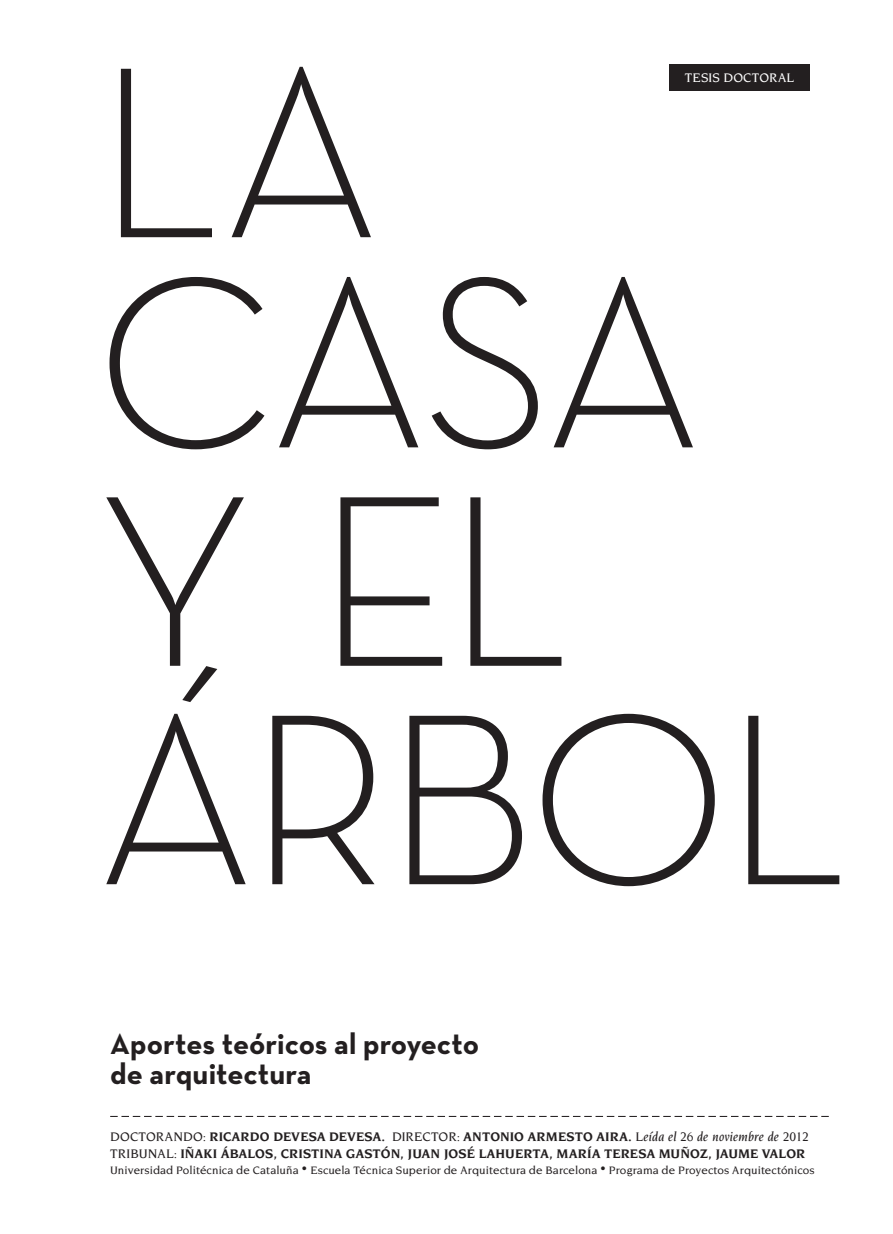
<style>
.page{position:relative;width:893px;height:1234px;background:#fff}
.page>*{position:absolute;margin:0;border:0;box-sizing:border-box;transform-origin:0 0}
.t1{font:700 30px/30px "Neutra Text";color:#231f20}
.t2{font:700 13.5px "Novarese Std";letter-spacing:.01em;color:#231f20}
.t3{font:500 13.5px "Novarese Std";letter-spacing:.01em;color:#fff}
.t4{font:500 11.7px "Novarese Std";letter-spacing:.015em;color:#231f20}
.s1{font-weight:500}
.s2{font-weight:500;font-style:italic}
</style>
<div class="page">
<svg style="left:182px;top:666px;width:35px;height:36px"></svg>
<svg style="left:106px;top:713px;width:733px;height:173px"></svg>
<svg style="left:106px;top:497px;width:455px;height:168px"></svg>
<svg style="left:110px;top:277px;width:583px;height:172px"></svg>
<svg style="left:121px;top:67px;width:250px;height:170px"></svg>
<div style="left:669px;top:64px;width:141px;height:27px;background:#231f20"></div>
<svg style="left:110px;top:1115px;width:719px;height:1px"></svg>
<p class="t3" style="left:685px;top:70px;width:111px">TESIS DOCTORAL</p>
<p class="t1" style="left:110px;top:1027px;width:370px">Aportes teóricos al proyecto de arquitectura</p>
<p class="t2" style="left:110px;top:1128px;width:700px"><span class="s1">DOCTORANDO:</span> RICARDO DEVESA DEVESA. <span class="s1">DIRECTOR:</span> ANTONIO ARMESTO AIRA. <span class="s2">Leída el 26 de noviembre de 2012</span></p>
<p class="t2" style="left:110px;top:1146px;width:696px"><span class="s1">TRIBUNAL:</span> IÑAKI ÁBALOS, CRISTINA GASTÓN, JUAN JOSÉ LAHUERTA, MARÍA TERESA MUÑOZ, JAUME VALOR</p>
<p class="t4" style="left:110px;top:1163px;width:706px">Universidad Politécnica de Cataluña • Escuela Técnica Superior de Arquitectura de Barcelona • Programa de Proyectos Arquitectónicos</p>
</div>
